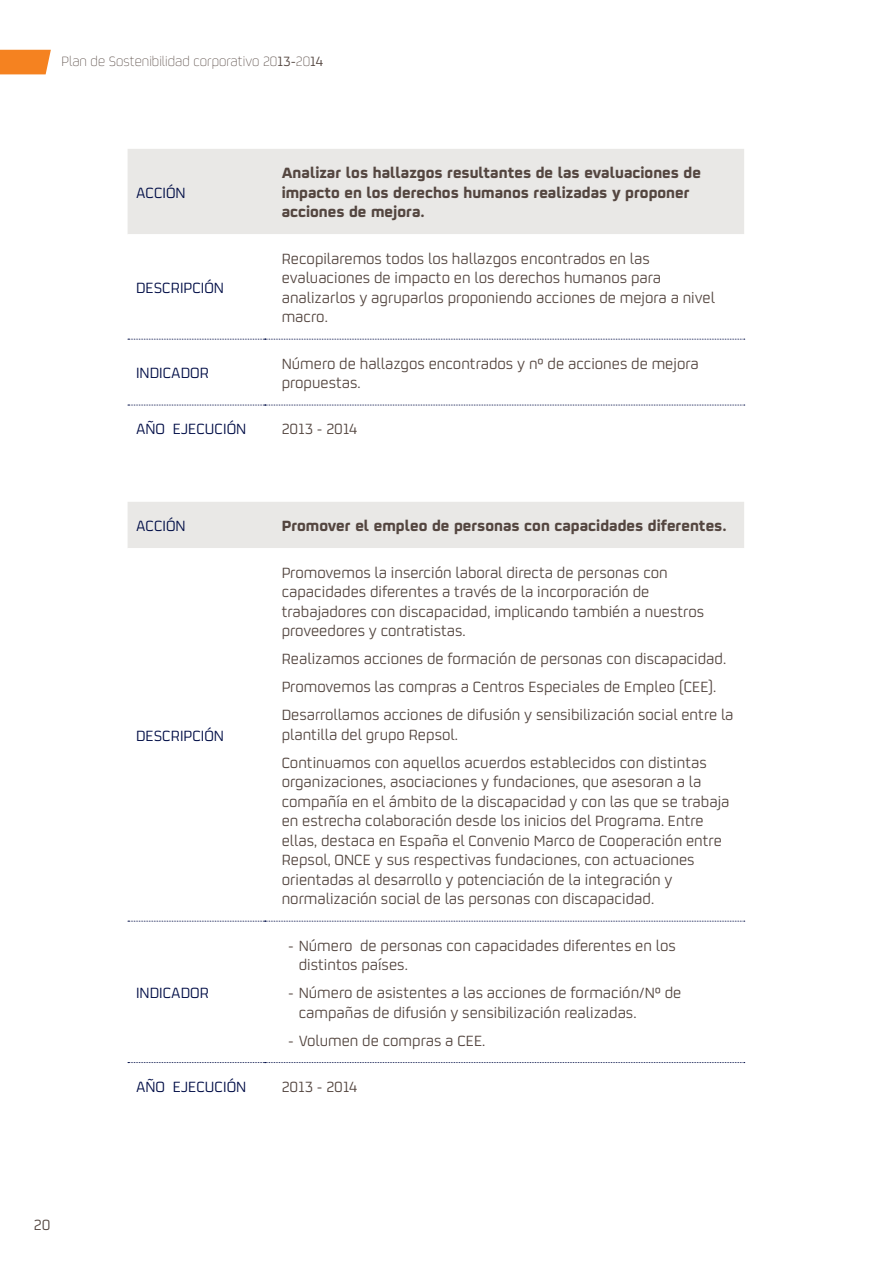
<style>
.page{position:relative;width:893px;height:1263px;background:#fff}
.page>*{position:absolute;margin:0;border:0;box-sizing:border-box;transform-origin:0 0}
.t1{font:16.5px/19.5px "Repsol";color:#544640}
.t2{font:700 16.5px/19.5px "Repsol";color:#544640}
.t3{font:16.5px "Repsol";color:#000d46}
.t4{font:300 15px "Repsol";color:#544640}
.s1{font-weight:400}
</style>
<div class="page">
<svg style="left:0;top:50px;width:51px;height:24px"></svg>
<div style="left:128px;top:149px;width:616px;height:85px;background:#e9e8e6"></div>
<svg style="left:128px;top:338px;width:616px;height:67px"></svg>
<svg style="left:128px;top:339px;width:617px;height:1px"></svg>
<svg style="left:128px;top:405px;width:617px;height:1px"></svg>
<div style="left:128px;top:502px;width:616px;height:46px;background:#e9e8e6"></div>
<svg style="left:128px;top:921px;width:617px;height:1px"></svg>
<svg style="left:128px;top:1062px;width:617px;height:1px"></svg>
<p class="t4" style="left:62px;top:51px;width:263px">Plan de Sostenibilidad corporativo 20<span class="s1">13-</span>20<span class="s1">14</span></p>
<p class="t3" style="left:136px;top:181px;width:51px">ACCIÓN</p>
<p class="t3" style="left:136px;top:276px;width:90px">DESCRIPCIÓN</p>
<p class="t2" style="left:282px;top:161px;width:421px">Analizar los hallazgos resultantes de las evaluaciones de impacto en los derechos humanos realizadas y proponer acciones de mejora.</p>
<p class="t1" style="left:282px;top:248px;width:435px">Recopilaremos todos los hallazgos encontrados en las evaluaciones de impacto en los derechos humanos para analizarlos y agruparlos proponiendo acciones de mejora a nivel macro.</p>
<p class="t3" style="left:136px;top:362px;width:74px">INDICADOR</p>
<p class="t1" style="left:282px;top:352px;width:419px">Número de hallazgos encontrados y nº de acciones de mejora propuestas.</p>
<p class="t3" style="left:136px;top:418px;width:112px">AÑO EJECUCIÓN</p>
<p class="t1" style="left:282px;top:418px;width:77px">2013 - 2014</p>
<p class="t3" style="left:136px;top:515px;width:51px">ACCIÓN</p>
<p class="t2" style="left:282px;top:514px;width:446px">Promover el empleo de personas con capacidades diferentes.</p>
<p class="t3" style="left:136px;top:724px;width:90px">DESCRIPCIÓN</p>
<p class="t3" style="left:136px;top:981px;width:74px">INDICADOR</p>
<p class="t1" style="left:282px;top:561px;width:424px">Promovemos la inserción laboral directa de personas con capacidades diferentes a través de la incorporación de trabajadores con discapacidad, implicando también a nuestros proveedores y contratistas.</p>
<p class="t1" style="left:282px;top:644px;width:453px;line-height:28px">Realizamos acciones de formación de personas con discapacidad.<br>Promovemos las compras a Centros Especiales de Empleo (CEE).<br>Desarrollamos acciones de difusión y sensibilización social entre la</p>
<p class="t1" style="left:282px;top:719px;width:427px;line-height:28px">plantilla del grupo Repsol.<br>Continuamos con aquellos acuerdos establecidos con distintas</p>
<p class="t1" style="left:282px;top:771px;width:449px">organizaciones, asociaciones y fundaciones, que asesoran a la compañía en el ámbito de la discapacidad y con las que se trabaja en estrecha colaboración desde los inicios del Programa. Entre ellas, destaca en España el Convenio Marco de Cooperación entre Repsol, ONCE y sus respectivas fundaciones, con actuaciones orientadas al desarrollo y potenciación de la integración y normalización social de las personas con discapacidad.</p>
<p class="t1" style="left:299px;top:934px;width:379px;text-indent:-11px">- Número de personas con capacidades diferentes en los distintos países.</p>
<p class="t1" style="left:299px;top:982px;width:384px;text-indent:-11px">- Número de asistentes a las acciones de formación/Nº de campañas de difusión y sensibilización realizadas.</p>
<p class="t1" style="left:288px;top:1029px;width:199px">- Volumen de compras a CEE.</p>
<p class="t3" style="left:136px;top:1075px;width:112px">AÑO EJECUCIÓN</p>
<p class="t1" style="left:282px;top:1076px;width:77px">2013 - 2014</p>
<p class="t1" style="left:34px;top:1214px;width:18px">20</p>
</div>
